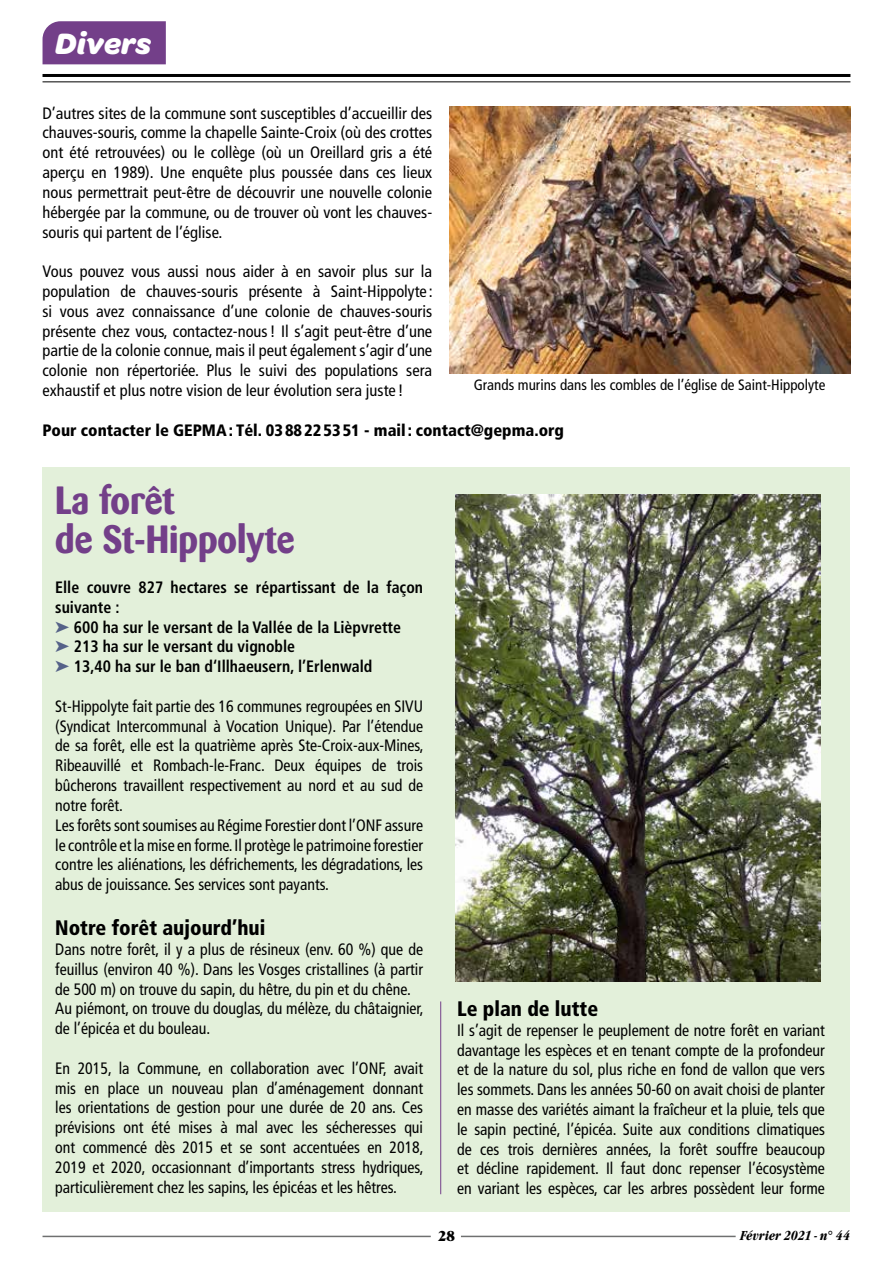
<style>
.page{position:relative;width:893px;height:1263px;background:#fff}
.page>*{position:absolute;margin:0;border:0;box-sizing:border-box;transform-origin:0 0}
.t1{font:700 39px/39.9px "Barmeno";color:#733f89;scale:.96 1}
.t2{font:italic 700 31.5px "Omnes";color:#fff}
.t3{font:900 condensed 21px "Frutiger";color:#000;scale:.96 1}
.t4{font:condensed 16.5px/19.8px "Frutiger";color:#000;scale:.96 1}
.t5{font:condensed 16.5px/19.8px "Frutiger";color:#000;text-align:justify}
.t6{font:700 condensed 16.5px/19.8px "Frutiger";color:#000;scale:.96 1}
.t7{font:900 condensed 16.5px "Frutiger";color:#000}
.t8{font:condensed 15px "Frutiger";color:#000}
.t9{font:800 15px "Nimbus Roman D";color:#000}
.t10{font:italic 700 condensed 13.5px "Garamond Itc T";color:#000}
.s1{color:#556288}
</style>
<div class="page">
<div style="left:43px;top:468px;width:807px;height:744px;background:#e3f0da"></div>
<div style="left:43px;top:21px;width:123px;height:43px;background:#733f89"></div>
<hr style="left:43px;top:74px;width:807px;height:3px;background:#000">
<hr style="left:43px;top:81px;width:807px;height:1px;background:#000">
<hr style="left:43px;top:1236px;width:388px;height:1px;background:#6f7070">
<hr style="left:461px;top:1236px;width:275px;height:1px;background:#6f7070">
<img style="left:449px;top:106px;width:401px;height:268px">
<hr style="left:440px;top:1001px;width:1px;height:193px;background:#733f89">
<img style="left:455px;top:494px;width:366px;height:488px">
<h2 class="t2" style="left:55px;top:25px;width:97px">Divers</h2>
<p class="t5" style="left:43px;top:103px;width:391px">D’autres sites de la commune sont susceptibles d’accueillir des chauves-souris, comme la chapelle Sainte-Croix (où des crottes ont été retrouvées) ou le collège (où un Oreillard gris a été aperçu en 1989). Une enquête plus poussée dans ces lieux nous permettrait peut-être de découvrir une nouvelle colonie hébergée par la commune, ou de trouver où vont les chauves&shy;souris qui partent de l’église.</p>
<p class="t5" style="left:43px;top:262px;width:392px">Vous pouvez vous aussi nous aider à en savoir plus sur la population de chauves-souris présente à Saint-Hippolyte : si vous avez connaissance d’une colonie de chauves-souris présente chez vous, contactez-nous! Il s’agit peut-être d’une partie de la colonie connue, mais il peut également s’agir d’une colonie non répertoriée. Plus le suivi des populations sera exhaustif et plus notre vision de leur évolution sera juste !</p>
<p class="t7" style="left:43px;top:420px;width:523px">Pour contacter le GEPMA: Tél. 0388225351 - mail: contact@gepma.org</p>
<p class="t8" style="left:474px;top:376px;width:353px">Grands murins dans les combles de l’église de Saint-Hippolyte</p>
<h1 class="t1" style="left:55px;top:480px;width:251px">La forêt<br>de St-Hippolyte</h1>
<p class="t6" style="left:55px;top:577px;width:385px">Elle couvre 827 hectares se répartissant de la façon suivante :<br><span class="s1">➤</span> 600 ha sur le versant de la Vallée de la Lièpvrette<br><span class="s1">➤</span> 213 ha sur le versant du vignoble<br><span class="s1">➤</span> 13,40 ha sur le ban d‘Illhaeusern, l’Erlenwald</p>
<p class="t4" style="left:55px;top:696px;width:385px">St-Hippolyte fait partie des 16 communes regroupées en SIVU (Syndicat Intercommunal à Vocation Unique). Par l’étendue de sa forêt, elle est la quatrième après Ste-Croix-aux-Mines, Ribeauvillé et Rombach-le-Franc. Deux équipes de trois bûcherons travaillent respectivement au nord et au sud de notre forêt.<br>Les forêts sont soumises au Régime Forestier dont l’ONF assure le contrôle et la mise en forme. Il protège le patrimoine forestier contre les aliénations, les défrichements, les dégradations, les abus de jouissance. Ses services sont payants.</p>
<p class="t3" style="left:55px;top:915px;width:220px">Notre forêt aujourd’hui</p>
<p class="t4" style="left:55px;top:939px;width:385px">Dans notre forêt, il y a plus de résineux (env. 60 %) que de feuillus (environ 40 %). Dans les Vosges cristallines (à partir de 500 m) on trouve du sapin, du hêtre, du pin et du chêne.<br>Au piémont, on trouve du douglas, du mélèze, du châtaignier, de l’épicéa et du bouleau.</p>
<p class="t4" style="left:55px;top:1058px;width:385px;text-align:justify">En 2015, la Commune, en collaboration avec l’ONF, avait mis en place un nouveau plan d’aménagement donnant les orientations de gestion pour une durée de 20 ans. Ces prévisions ont été mises à mal avec les sécheresses qui ont commencé dès 2015 et se sont accentuées en 2018, 2019 et 2020, occasionnant d’importants stress hydriques, particulièrement chez les sapins, les épicéas et les hêtres.</p>
<p class="t3" style="left:457px;top:996px;width:149px">Le plan de lutte</p>
<p class="t4" style="left:457px;top:1020px;width:385px;text-align:justify">Il s’agit de repenser le peuplement de notre forêt en variant davantage les espèces et en tenant compte de la profondeur et de la nature du sol, plus riche en fond de vallon que vers les sommets. Dans les années 50-60 on avait choisi de planter en masse des variétés aimant la fraîcheur et la pluie, tels que le sapin pectiné, l’épicéa. Suite aux conditions climatiques de ces trois dernières années, la forêt souffre beaucoup et décline rapidement. Il faut donc repenser l’écosystème en variant les espèces, car les arbres possèdent leur forme</p>
<p class="t9" style="left:438px;top:1227px;width:18px">28</p>
<p class="t10" style="left:740px;top:1228px;width:111px">Février 2021 - n° 44</p>
</div>
